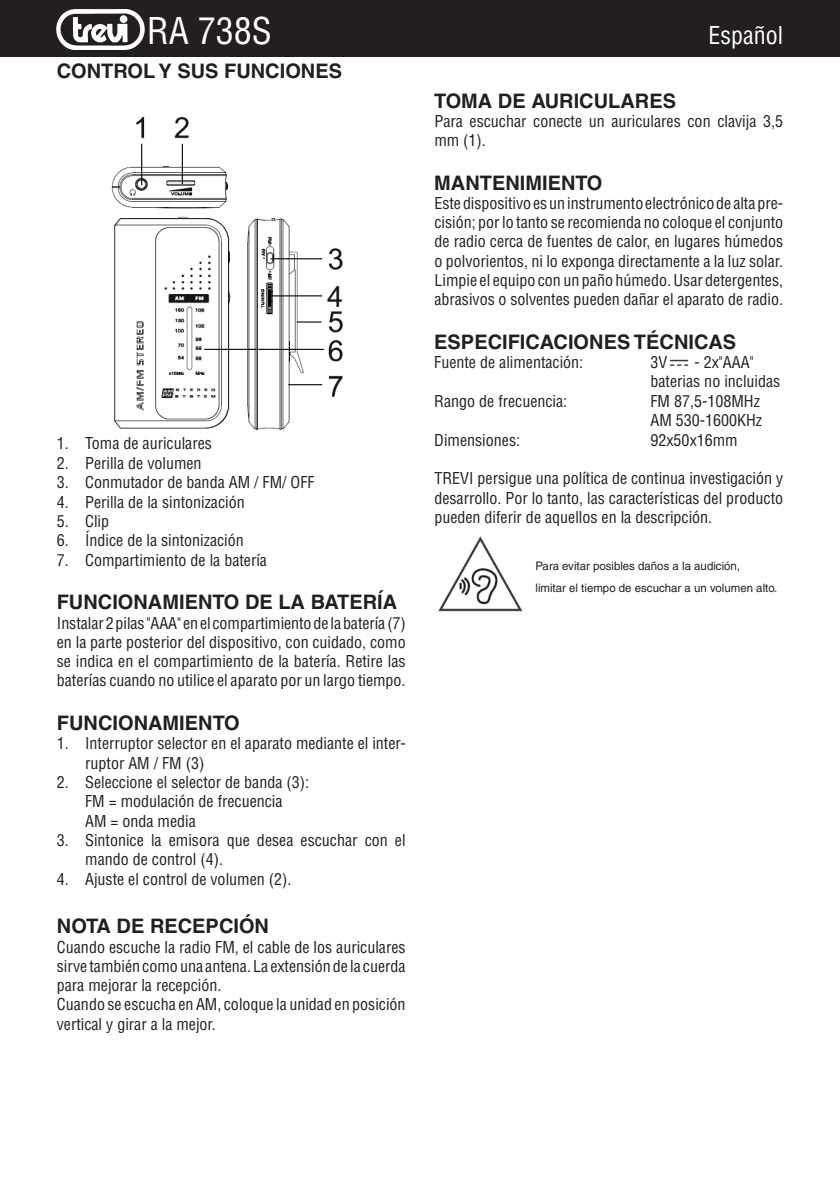
<style>
.page{position:relative;width:840px;height:1191px;background:#fff}
.page>*{position:absolute;margin:0;border:0;box-sizing:border-box;transform-origin:0 0}
.t1{font:condensed 36px "Helvetica";color:#fff}
.t2{font:condensed 24px "Helvetica";color:#fff}
.t3{font:700 20px "Helvetica";color:#231f20}
.t4{font:condensed 16px/19.2px "Helvetica";color:#231f20}
.t5{font:11.6px/22px "Helvetica";color:#231f20}
</style>
<div class="page">
<div style="left:0;top:0;width:839px;height:56px;background:#231f20"></div>
<div style="left:0;top:0;width:839px;height:57px;border:1px solid #231f20"></div>
<img style="left:57px;top:9px;width:87px;height:40px">
<img style="left:111px;top:117px;width:232px;height:313px">
<img style="left:670px;top:359px;width:19px;height:7px">
<img style="left:438px;top:536px;width:85px;height:76px">
<h1 class="t1" style="left:154px;top:7px;width:107px">RA 760</h1>
<h1 class="t1" style="left:147px;top:8px;width:127px">RA 738S</h1>
<h2 class="t2" style="left:708px;top:20px;width:76px">Español</h2>
<p class="t3" style="left:57px;top:59px;width:287px">CONTROL Y SUS FUNCIONES</p>
<p class="t4" style="left:57px;top:434px;width:157px">1. Toma de auriculares</p>
<p class="t4" style="left:57px;top:453px;width:146px">2. Perilla de volumen</p>
<p class="t4" style="left:57px;top:473px;width:259px">3. Conmutador de banda AM / FM/ OFF</p>
<p class="t4" style="left:57px;top:492px;width:189px">4. Perilla de la sintonización</p>
<p class="t4" style="left:57px;top:511px;width:54px">5. Clip</p>
<p class="t4" style="left:57px;top:531px;width:188px">6. Índice de la sintonización</p>
<p class="t4" style="left:57px;top:550px;width:212px">7. Compartimiento de la batería</p>
<p class="t3" style="left:57px;top:590px;width:342px">FUNCIONAMIENTO DE LA BATERÍA</p>
<p class="t4" style="left:57px;top:613px;width:350px;text-align:justify">Instalar 2 pilas "AAA" en el compartimiento de la batería (7) en la parte posterior del dispositivo, con cuidado, como se indica en el compartimiento de la batería. Retire las baterías cuando no utilice el aparato por un largo tiempo.</p>
<p class="t3" style="left:57px;top:710px;width:184px">FUNCIONAMIENTO</p>
<p class="t4" style="left:85px;top:734px;width:322px;text-indent:-28px">1. Interruptor selector en el aparato mediante el inter&shy;ruptor AM / FM (3)</p>
<p class="t4" style="left:85px;top:772px;width:225px;text-indent:-28px">2. Seleccione el selector de banda (3):<br>FM = modulación de frecuencia<br>AM = onda media</p>
<p class="t4" style="left:85px;top:830px;width:322px;text-indent:-28px">3. Sintonice la emisora que desea escuchar con el mando de control (4).</p>
<p class="t4" style="left:57px;top:869px;width:236px">4. Ajuste el control de volumen (2).</p>
<p class="t3" style="left:57px;top:914px;width:213px">NOTA DE RECEPCIÓN</p>
<p class="t4" style="left:57px;top:937px;width:350px">Cuando escuche la radio FM, el cable de los auriculares sirve también como una antena. La extensión de la cuerda para mejorar la recepción.<br>Cuando se escucha en AM, coloque la unidad en posición vertical y girar a la mejor.</p>
<p class="t3" style="left:434px;top:88px;width:243px">TOMA DE AURICULARES</p>
<p class="t4" style="left:434px;top:111px;width:350px">Para escuchar conecte un auriculares con clavija 3,5 mm (1).</p>
<p class="t3" style="left:434px;top:170px;width:170px">MANTENIMIENTO</p>
<p class="t4" style="left:434px;top:193px;width:350px;text-align:justify">Este dispositivo es un instrumento electrónico de alta pre&shy;cisión; por lo tanto se recomienda no coloque el conjunto de radio cerca de fuentes de calor, en lugares húmedos o polvorientos, ni lo exponga directamente a la luz solar.<br>Limpie el equipo con un paño húmedo. Usar detergentes, abrasivos o solventes pueden dañar el aparato de radio.</p>
<p class="t3" style="left:434px;top:329px;width:303px">ESPECIFICACIONES TÉCNICAS</p>
<p class="t4" style="left:434px;top:352px;width:150px">Fuente de alimentación:</p>
<p class="t4" style="left:650px;top:352px;width:18px">3V</p>
<p class="t4" style="left:650px;top:352px;width:131px;text-indent:44px">- 2x"AAA" baterias no incluidas</p>
<p class="t4" style="left:434px;top:391px;width:134px">Rango de frecuencia:</p>
<p class="t4" style="left:650px;top:391px;width:113px">FM 87,5-108MHz<br>AM 530-1600KHz</p>
<p class="t4" style="left:434px;top:430px;width:87px">Dimensiones:</p>
<p class="t4" style="left:650px;top:430px;width:89px">92x50x16mm</p>
<p class="t4" style="left:434px;top:469px;width:350px;text-align:justify">TREVI persigue una política de continua investigación y desarrollo. Por lo tanto, las características del producto pueden diferir de aquellos en la descripción.</p>
<p class="t5" style="left:535px;top:554px;width:243px">Para evitar posibles daños a la audición,<br>limitar el tiempo de escuchar a un volumen alto.</p>
</div>
